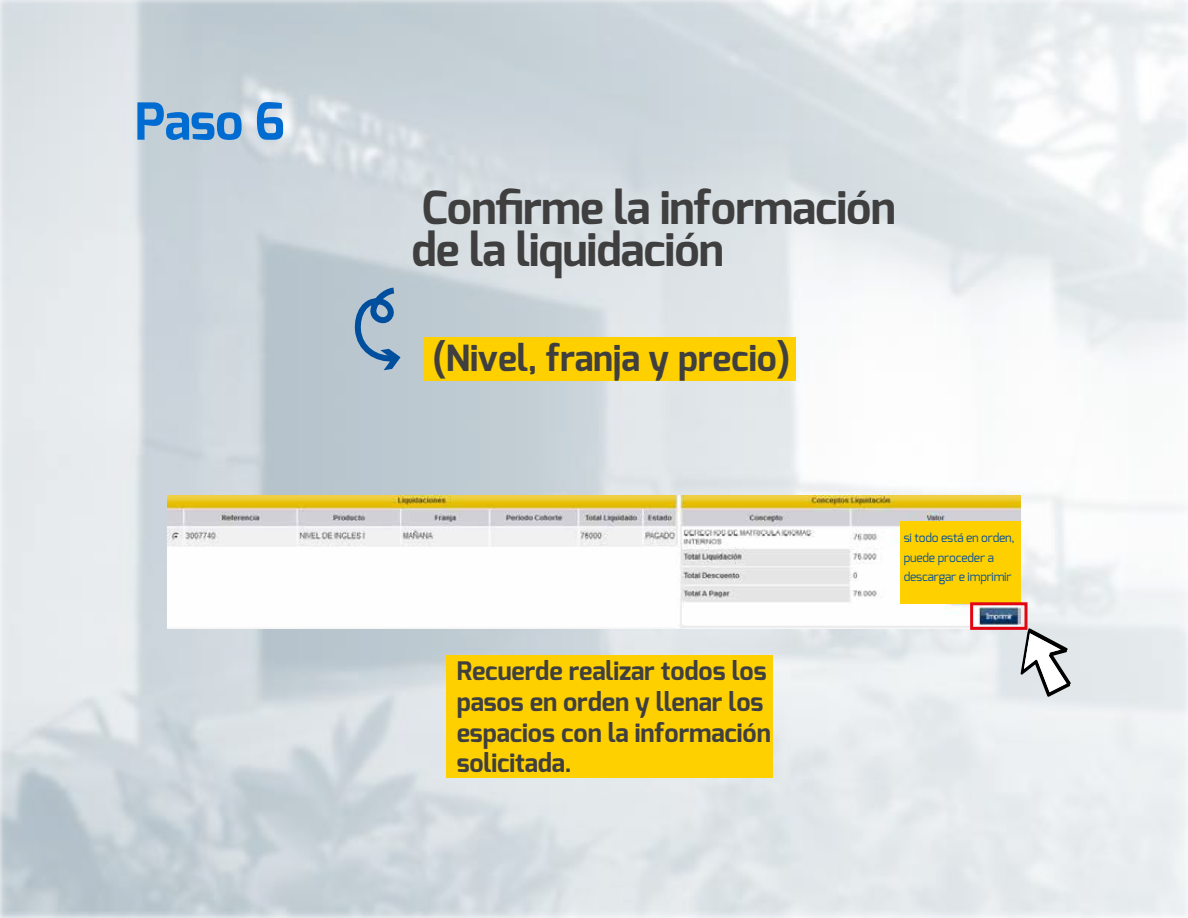
<style>
.page{position:relative;width:1188px;height:918px;background:#fff}
.page>*{position:absolute;margin:0;border:0;box-sizing:border-box;transform-origin:0 0}
.t1{font:700 51px "Exo";color:#006cd2}
.t2{font:700 45.3px/41.7px "Exo";letter-spacing:-.02em;color:#3f3f3f}
.t3{font:700 36px "Exo";letter-spacing:-.005em;color:#3f3f3f}
.t4{font:700 25.5px/30.6px "Exo";letter-spacing:-.005em;color:#3f3f3f}
.t5{font:12px/19.5px "Exo";letter-spacing:-.02em;color:#004f9f}
</style>
<div class="page">
<img style="left:0;top:0;width:1188px;height:918px">
<svg style="left:1021px;top:628px;width:50px;height:69px"></svg>
<img style="left:167px;top:495px;width:854px;height:133px">
<div style="left:425px;top:337px;width:371px;height:43px;background:#ffd000"></div>
<div style="left:446px;top:655px;width:327px;height:123px;background:#ffd000"></div>
<svg style="left:354px;top:284px;width:49px;height:86px;background:#88a7c2"></svg>
<div style="left:900px;top:521px;width:121px;height:83px;background:#ffd000"></div>
<div style="left:970px;top:602px;width:58px;height:28px;border:3px solid #e20613"></div>
<h1 class="t1" style="left:135px;top:89px;width:152px">Paso 6</h1>
<h2 class="t2" style="left:411px;top:187px;width:486px">Confirme la información de la liquidación</h2>
<h3 class="t3" style="left:432px;top:335px;width:359px">(Nivel, franja y precio)</h3>
<p class="t4" style="left:457px;top:656px;width:316px">Recuerde realizar todos los pasos en orden y llenar los espacios con la información solicitada.</p>
<p class="t5" style="left:904px;top:528px;width:113px">si todo está en orden, puede proceder a descargar e imprimir</p>
</div>
